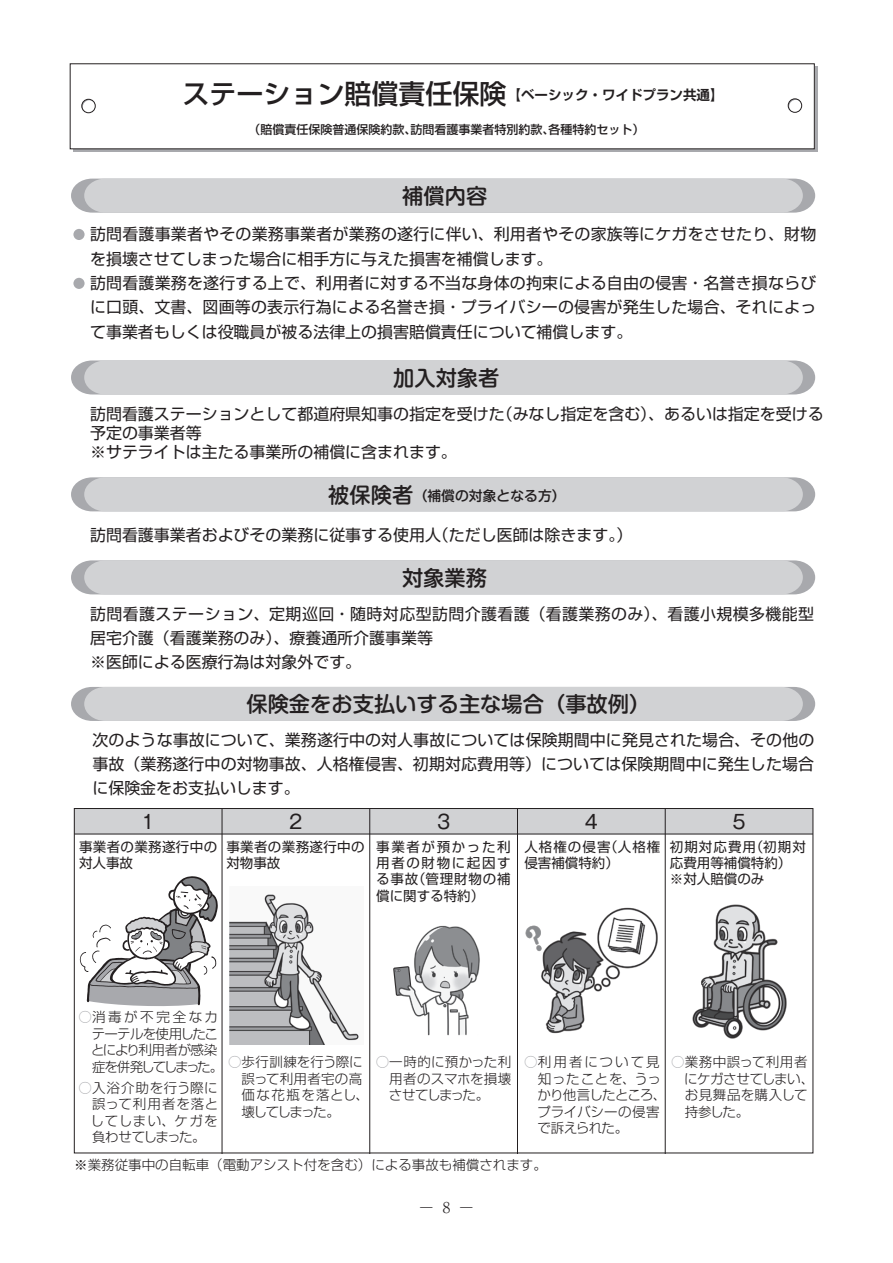
<style>
.page{position:relative;width:893px;height:1263px;background:#fff}
.page>*{position:absolute;margin:0;border:0;box-sizing:border-box;transform-origin:0 0}
.t1{font:500 21.3px "Shin M Go Pro";color:#231f20}
.t2{font:19.2px "Gothic MB101 Pro";color:#231f20}
.t3{font:15.9px/24px "Shin Go Pro";color:#231f20}
.t4{font:15.9px/24px "Shin Go Pro";letter-spacing:.025em;color:#231f20}
.t5{font:300 15px "Ryumin Pro";color:#231f20;scale:1.5 1}
.t6{font:500 13.8px "Shin M Go Pro";color:#231f20}
.t7{font:300 13.5px/16.5px "Shin Go Pro";color:#231f20}
.t8{font:13.5px/16.2px "Shin Go Pro";letter-spacing:.025em;color:#231f20}
.t9{font:300 13.5px/16.5px "Shin Go Pro";letter-spacing:-.05em;color:#231f20}
.t10{font:700 13.5px "Shin Go Pro De";color:#231f20}
.t11{font:13.5px/16.2px "Shin Go Pro";color:#231f20}
.t12{font:13.5px/16.2px "Shin Go Pro";letter-spacing:.075em;color:#231f20}
.t13{font:500 12px "Shin Go Pro";color:#231f20}
.s1{font-family:"Shin Go Pro";font-weight:500;font-size:27px}
.s2{color:#a8a9ad}
.s3{font-size:21.3px}
</style>
<div class="page">
<div style="left:74px;top:808px;width:739px;height:26px;background:#d1d2d4"></div>
<hr style="left:74px;top:834px;width:739px;height:1px;background:#231f20">
<hr style="left:222px;top:808px;width:1px;height:346px;background:#231f20">
<hr style="left:369px;top:808px;width:1px;height:346px;background:#231f20">
<hr style="left:517px;top:808px;width:1px;height:346px;background:#231f20">
<hr style="left:665px;top:808px;width:1px;height:346px;background:#231f20">
<img style="left:525px;top:908px;width:133px;height:126px">
<div style="left:71px;top:477px;width:744px;height:34px;background:#d1d2d4"></div>
<div style="left:71px;top:179px;width:744px;height:34px;background:#d1d2d4"></div>
<div style="left:70px;top:226px;width:18px;height:17px;border:3px solid #fff;border-radius:50%"></div>
<div style="left:70px;top:275px;width:18px;height:17px;border:3px solid #fff;border-radius:50%"></div>
<div style="left:71px;top:560px;width:744px;height:34px;background:#d1d2d4"></div>
<div style="left:71px;top:687px;width:744px;height:34px;background:#d1d2d4"></div>
<div style="left:71px;top:360px;width:744px;height:34px;background:#d1d2d4"></div>
<svg style="left:74px;top:67px;width:744px;height:85px;background:#97989b"></svg>
<div style="left:70px;top:64px;width:744px;height:85px;background:#fff"></div>
<div style="left:788px;top:98px;width:14px;height:15px;border:1px solid #231f20;border-radius:50%"></div>
<div style="left:81px;top:99px;width:15px;height:14px;border:1px solid #231f20;border-radius:50%"></div>
<img style="left:230px;top:894px;width:129px;height:150px">
<img style="left:692px;top:904px;width:95px;height:135px">
<svg style="left:80px;top:876px;width:138px;height:130px"></svg>
<svg style="left:393px;top:967px;width:4px;height:29px"></svg>
<img style="left:397px;top:925px;width:83px;height:111px">
<p class="t10" style="left:182px;top:84px;width:543px"><span class="s1">ステーション賠償責任保険</span>【ベーシック・ワイドプラン共通】</p>
<p class="t13" style="left:248px;top:119px;width:397px">（賠償責任保険普通保険約款、訪問看護事業者特別約款、各種特約セット）</p>
<h1 class="t1" style="left:402px;top:178px;width:87px">補償内容</h1>
<p class="t3" style="left:71px;top:220px;width:747px"><span class="s2">●</span> 訪問看護事業者やその業務事業者が業務の遂行に伴い、利用者やその家族等にケガをさせたり、財物</p>
<p class="t3" style="left:71px;top:269px;width:747px"><span class="s2">●</span> 訪問看護業務を遂行する上で、利用者に対する不当な身体の拘束による自由の侵害・名誉き損ならび</p>
<p class="t3" style="left:90px;top:245px;width:464px">を損壊させてしまった場合に相手方に与えた損害を補償します。</p>
<p class="t3" style="left:90px;top:293px;width:728px">に口頭、文書、図画等の表示行為による名誉き損・プライバシーの侵害が発生した場合、それによって事業者もしくは役職員が被る法律上の損害賠償責任について補償します。</p>
<h1 class="t1" style="left:393px;top:360px;width:108px">加入対象者</h1>
<p class="t3" style="left:90px;top:402px;width:735px;line-height:19.2px">訪問看護ステーションとして都道府県知事の指定を受けた（みなし指定を含む）、あるいは指定を受ける予定の事業者等<br>※サテライトは主たる事業所の補償に含まれます。</p>
<p class="t6" style="left:328px;top:484px;width:239px"><span class="s3">被保険者</span>（補償の対象となる方）</p>
<p class="t3" style="left:90px;top:521px;width:544px">訪問看護事業者およびその業務に従事する使用人（ただし医師は除きます。）</p>
<h1 class="t1" style="left:402px;top:560px;width:87px">対象業務</h1>
<p class="t4" style="left:90px;top:600px;width:726px">訪問看護ステーション、定期巡回・随時対応型訪問介護看護（看護業務のみ）、看護小規模多機能型居宅介護（看護業務のみ）、療養通所介護事業等<br>※医師による医療行為は対象外です。</p>
<h1 class="t1" style="left:246px;top:687px;width:405px">保険金をお支払いする主な場合（事故例）</h1>
<p class="t3" style="left:92px;top:726px;width:723px;text-align:justify">次のような事故について、業務遂行中の対人事故については保険期間中に発見された場合、その他の事故（業務遂行中の対物事故、人格権侵害、初期対応費用等）については保険期間中に発生した場合に保険金をお支払いします。</p>
<p class="t2" style="left:141px;top:805px;width:15px">1</p>
<p class="t2" style="left:289px;top:805px;width:15px">2</p>
<p class="t2" style="left:437px;top:805px;width:15px">3</p>
<p class="t2" style="left:585px;top:805px;width:15px">4</p>
<p class="t2" style="left:732px;top:805px;width:15px">5</p>
<p class="t8" style="left:79px;top:837px;width:140px">事業者の業務遂行中の対人事故</p>
<p class="t8" style="left:226px;top:837px;width:140px">事業者の業務遂行中の対物事故</p>
<p class="t12" style="left:524px;top:837px;width:138px">人格権の侵害（人格権侵害補償特約）</p>
<p class="t11" style="left:670px;top:837px;width:138px">初期対応費用（初期対応費用等補償特約）※対人賠償のみ</p>
<p class="t8" style="left:376px;top:837px;width:136px;text-align:justify">事業者が預かった利用者の財物に起因する事故（管理財物の補償に関する特約）</p>
<p class="t9" style="left:91px;top:1007px;width:134px;text-indent:-13px"><span class="s2">○</span>消毒が不完全なカテーテルを使用したことにより利用者が感染症を併発してしまった。</p>
<p class="t7" style="left:91px;top:1077px;width:129px;text-align:justify;text-indent:-12px"><span class="s2">○</span>入浴介助を行う際に誤って利用者を落としてしまい、ケガを負わせてしまった。</p>
<p class="t7" style="left:242px;top:1052px;width:129px;text-indent:-14px"><span class="s2">○</span>歩行訓練を行う際に誤って利用者宅の高価な花瓶を落とし、壊してしまった。</p>
<p class="t7" style="left:389px;top:1052px;width:124px;text-align:justify;text-indent:-13px"><span class="s2">○</span>一時的に預かった利用者のスマホを損壊させてしまった。</p>
<p class="t7" style="left:537px;top:1052px;width:131px;text-indent:-13px"><span class="s2">○</span>利用者について見知ったことを、うっかり他言したところ、プライバシーの侵害で訴えられた。</p>
<p class="t7" style="left:684px;top:1052px;width:131px;text-indent:-13px"><span class="s2">○</span>業務中誤って利用者にケガさせてしまい、お見舞品を購入して持参した。</p>
<p class="t7" style="left:74px;top:1155px;width:474px">※業務従事中の自転車（電動アシスト付を含む）による事故も補償されます。</p>
<p class="t5" style="left:415px;top:1195px;width:43px">－8－</p>
</div>
